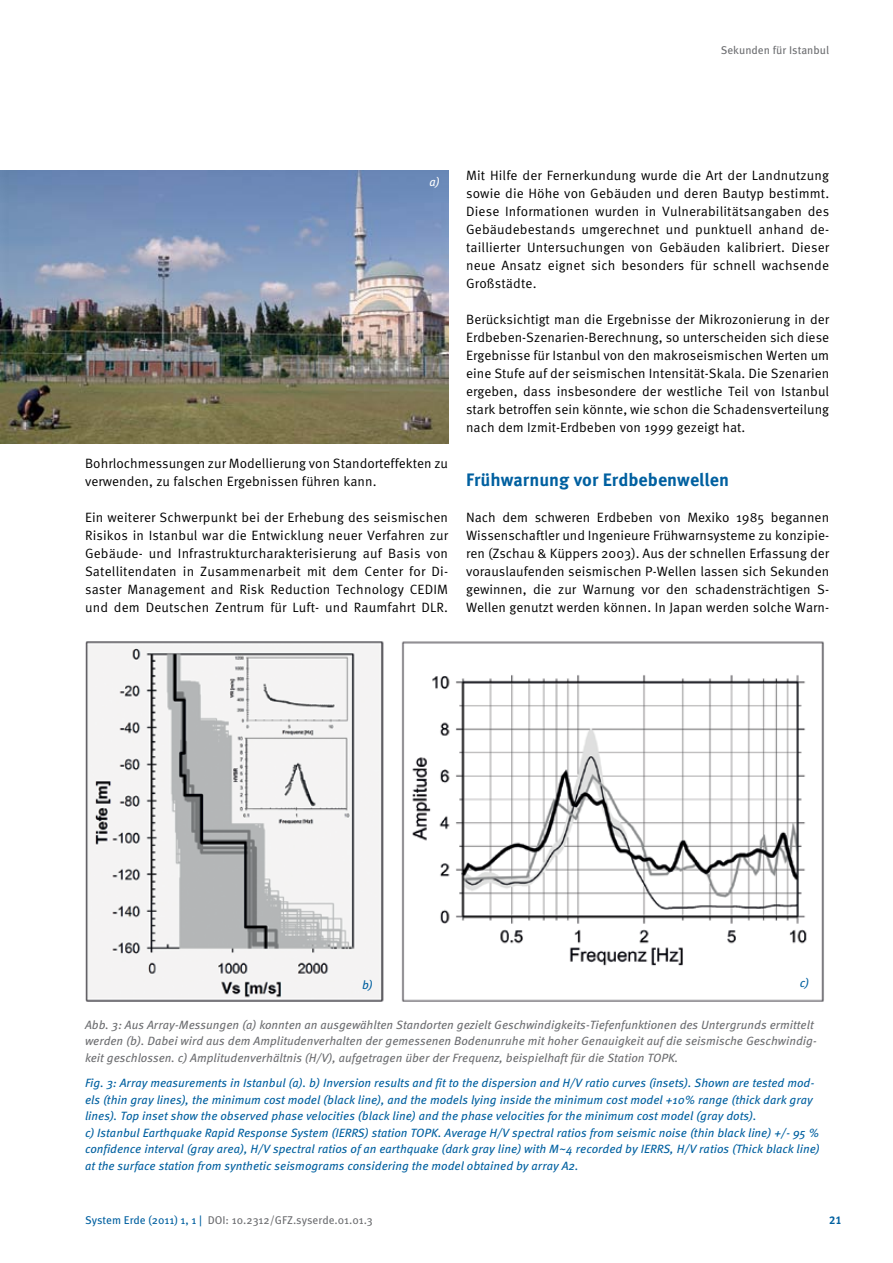
<style>
.page{position:relative;width:893px;height:1263px;background:#fff}
.page>*{position:absolute;margin:0;border:0;box-sizing:border-box;transform-origin:0 0}
.t1{font:700 18px "Meta Pro";color:#0060a0}
.t2{font:13.5px/18px "Meta Pro";color:#000;text-align:justify}
.t3{font:italic 12px/16.5px "Meta Pro";color:#0060a0}
.t4{font:italic 12px/16.5px "Meta Pro";color:#6d6e71}
.t5{font:italic 12px "Meta Pro";color:#fff}
.t6{font:11.25px "Meta Pro";color:#6d6e71}
.t7{font:700 11.25px "Meta Pro";color:#0060a0}
.s1{color:#0060a0}
</style>
<div class="page">
<img style="left:0;top:170px;width:448px;height:273px">
<img style="left:85px;top:641px;width:739px;height:361px">
<p class="t6" style="left:721px;top:43px;width:110px">Sekunden für Istanbul</p>
<p class="t5" style="left:429px;top:175px;width:12px">a)</p>
<p class="t2" style="left:85px;top:454px;width:365px">Bohrlochmessungen zur Modellierung von Standorteffekten zu verwenden, zu falschen Ergebnissen führen kann.</p>
<p class="t2" style="left:85px;top:508px;width:365px">Ein weiterer Schwerpunkt bei der Erhebung des seismischen Risikos in Istanbul war die Entwicklung neuer Verfahren zur Gebäude- und Infrastrukturcharakterisierung auf Basis von Satellitendaten in Zusammenarbeit mit dem Center for Di&shy;saster Management and Risk Reduction Technology CEDIM und dem Deutschen Zentrum für Luft- und Raumfahrt DLR.</p>
<p class="t2" style="left:466px;top:166px;width:365px">Mit Hilfe der Fernerkundung wurde die Art der Landnutzung sowie die Höhe von Gebäuden und deren Bautyp bestimmt.<br>Diese Informationen wurden in Vulnerabilitätsangaben des Gebäudebestands umgerechnet und punktuell anhand de&shy;taillierter Untersuchungen von Gebäuden kalibriert. Dieser neue Ansatz eignet sich besonders für schnell wachsende Großstädte.</p>
<p class="t2" style="left:466px;top:310px;width:365px">Berücksichtigt man die Ergebnisse der Mikrozonierung in der Erdbeben-Szenarien-Berechnung, so unterscheiden sich diese Ergebnisse für Istanbul von den makroseismischen Werten um eine Stufe auf der seismischen Intensität-Skala. Die Szenarien ergeben, dass insbesondere der westliche Teil von Istanbul stark betroffen sein könnte, wie schon die Schadensverteilung nach dem Izmit-Erdbeben von 1999 gezeigt hat.</p>
<h1 class="t1" style="left:466px;top:468px;width:264px">Frühwarnung vor Erdbebenwellen</h1>
<p class="t2" style="left:466px;top:508px;width:365px">Nach dem schweren Erdbeben von Mexiko 1985 begannen Wissenschaftler und Ingenieure Frühwarnsysteme zu konzipie&shy;ren (Zschau &amp; Küppers 2003). Aus der schnellen Erfassung der vorauslaufenden seismischen P-Wellen lassen sich Sekunden gewinnen, die zur Warnung vor den schadensträchtigen S-Wellen genutzt werden können. In Japan werden solche Warn-</p>
<p class="t3" style="left:362px;top:976px;width:12px">b)</p>
<p class="t3" style="left:800px;top:975px;width:11px">c)</p>
<p class="t4" style="left:85px;top:1016px;width:734px">Abb. 3: Aus Array-Messungen (a) konnten an ausgewählten Standorten gezielt Geschwindigkeits-Tiefenfunktionen des Untergrunds ermittelt werden (b). Dabei wird aus dem Amplitudenverhalten der gemessenen Bodenunruhe mit hoher Genauigkeit auf die seismische Geschwindig&shy;keit geschlossen. c) Amplitudenverhältnis (H/V), aufgetragen über der Frequenz, beispielhaft für die Station TOPK.</p>
<p class="t3" style="left:85px;top:1075px;width:736px">Fig. 3: Array measurements in Istanbul (a). b) Inversion results and fit to the dispersion and H/V ratio curves (insets). Shown are tested mod&shy;els (thin gray lines), the minimum cost model (black line), and the models lying inside the minimum cost model +10% range (thick dark gray lines). Top inset show the observed phase velocities (black line) and the phase velocities for the minimum cost model (gray dots).<br>c) Istanbul Earthquake Rapid Response System (IERRS) station TOPK. Average H/V spectral ratios from seismic noise (thin black line) +/- 95 % confidence interval (gray area), H/V spectral ratios of an earthquake (dark gray line) with M~4 recorded by IERRS, H/V ratios (Thick black line) at the surface station from synthetic seismograms considering the model obtained by array A2.</p>
<p class="t6" style="left:85px;top:1213px;width:289px"><span class="s1">System Erde (2011) 1, 1 |</span> DOI: 10.2312/GFZ.syserde.01.01.3</p>
<p class="t7" style="left:829px;top:1213px;width:14px">21</p>
</div>
